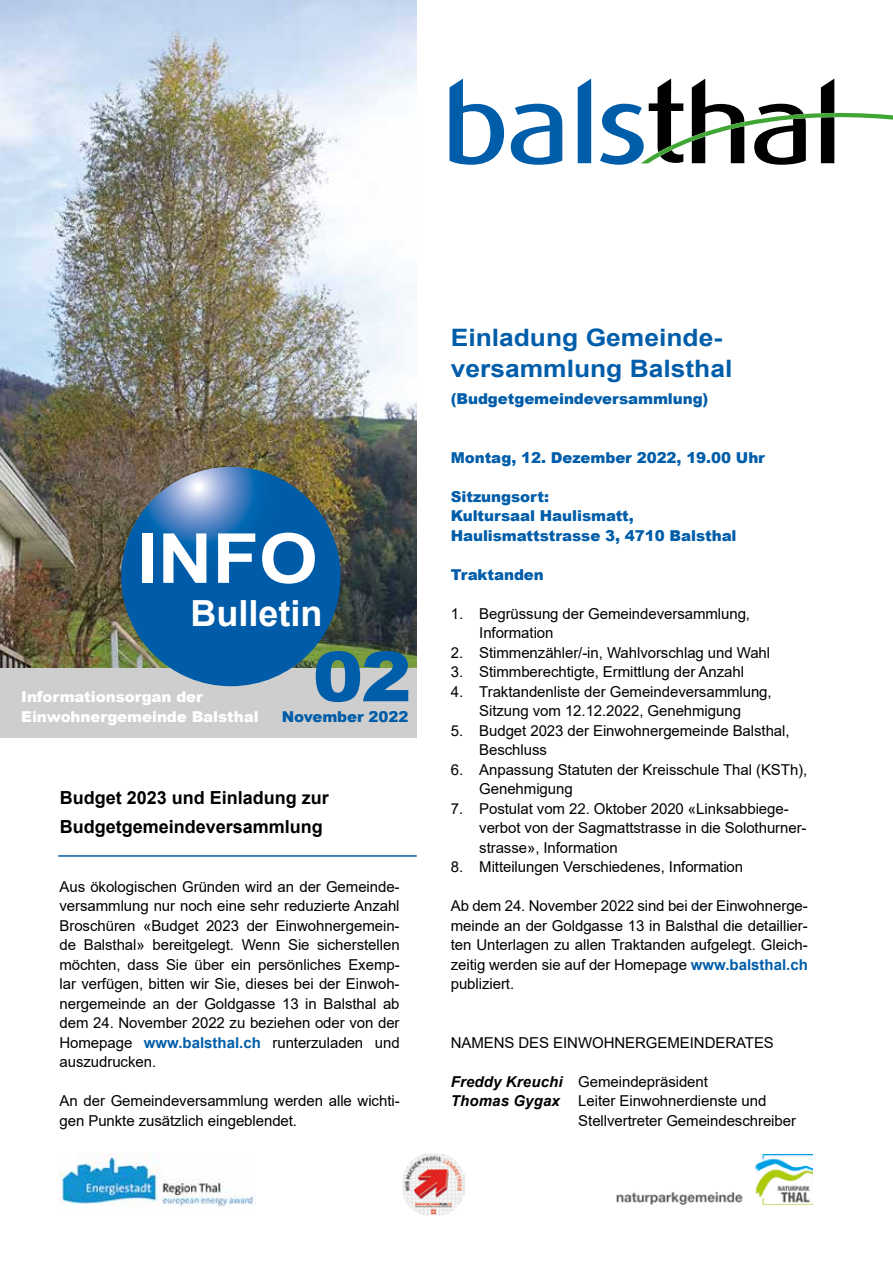
<style>
.page{position:relative;width:893px;height:1263px;background:#fff}
.page>*{position:absolute;margin:0;border:0;box-sizing:border-box;transform-origin:0 0}
.t1{font:700 69px "Arial";color:#fff;scale:1.1 1}
.t2{font:900 69px "Arial";color:#005da9;scale:1.1 1}
.t3{font:700 36px "Arial";color:#fff}
.t4{font:700 24px/31.5px "Arial";color:#005da9;scale:1.1 1}
.t5{font:700 18px/28.5px "Arial";color:#000}
.t6{font:15px/19.5px "Arial";letter-spacing:-.005em;color:#000}
.t7{font:900 15px/19.5px "Arial";letter-spacing:-.005em;color:#005da9}
.t8{font:900 15px/19.5px "Arial";letter-spacing:-.005em;color:#fff}
.s1{font-weight:700;color:#005da9}
.s2{font-weight:700;font-style:italic}
</style>
<div class="page">
<img style="left:0;top:0;width:417px;height:668px">
<div style="left:0;top:668px;width:417px;height:70px;background:#cecece"></div>
<svg style="left:121px;top:467px;width:220px;height:219px;background:#1165ae"></svg>
<svg style="left:511px;top:104px;width:51px;height:61px"></svg>
<svg style="left:449px;top:79px;width:55px;height:86px"></svg>
<svg style="left:578px;top:79px;width:13px;height:84px"></svg>
<svg style="left:600px;top:79px;width:293px;height:86px"></svg>
<hr style="left:58px;top:855px;width:359px;height:2px;background:#005da9">
<img style="left:60px;top:1153px;width:194px;height:54px">
<img style="left:617px;top:1154px;width:195px;height:51px">
<img style="left:403px;top:1153px;width:62px;height:62px">
<h1 class="t1" style="left:137px;top:510px;width:166px">INFO</h1>
<h2 class="t3" style="left:190px;top:588px;width:134px">Bulletin</h2>
<p class="t8" style="left:21px;top:687px;width:239px">Informationsorgan der<br>Einwohnergemeinde Balsthal</p>
<h1 class="t2" style="left:313px;top:626px;width:91px">02</h1>
<p class="t7" style="left:282px;top:706px;width:128px">November 2022</p>
<p class="t5" style="left:60px;top:784px;width:271px">Budget 2023 und Einladung zur<br>Budgetgemeindeversammlung</p>
<p class="t6" style="left:60px;top:876px;width:342px;text-align:justify">Aus ökologischen Gründen wird an der Gemeinde&shy;versammlung nur noch eine sehr reduzierte Anzahl Broschüren «Budget 2023 der Einwohnergemein&shy;de Balsthal» bereitgelegt. Wenn Sie sicherstellen möchten, dass Sie über ein persönliches Exemp&shy;lar verfügen, bitten wir Sie, dieses bei der Einwoh&shy;nergemeinde an der Goldgasse 13 in Balsthal ab dem 24. November 2022 zu beziehen oder von der Homepage <span class="s1">www.balsthal.ch</span> runterzuladen und auszudrucken.</p>
<p class="t6" style="left:60px;top:1091px;width:342px">An der Gemeindeversammlung werden alle wichti&shy;gen Punkte zusätzlich eingeblendet.</p>
<h3 class="t4" style="left:451px;top:322px;width:258px">Einladung Gemeinde&shy;versammlung Balsthal</h3>
<p class="t7" style="left:451px;top:389px;width:259px">(Budgetgemeindeversammlung)</p>
<p class="t7" style="left:451px;top:447px;width:316px">Montag, 12. Dezember 2022, 19.00 Uhr</p>
<p class="t7" style="left:451px;top:486px;width:287px">Sitzungsort:<br>Kultursaal Haulismatt,<br>Haulismattstrasse 3, 4710 Balsthal</p>
<p class="t7" style="left:451px;top:564px;width:95px">Traktanden</p>
<p class="t6" style="left:479px;top:603px;width:272px;text-indent:-28px">1. Begrüssung der Gemeindeversammlung,<br>Information</p>
<p class="t6" style="left:451px;top:642px;width:321px">2. Stimmenzähler/-in, Wahlvorschlag und Wahl</p>
<p class="t6" style="left:451px;top:662px;width:295px">3. Stimmberechtigte, Ermittlung der Anzahl</p>
<p class="t6" style="left:451px;top:681px;width:322px;text-align:center">4. Traktandenliste der Gemeindeversammlung,<br>Sitzung vom 12.12.2022, Genehmigung</p>
<p class="t6" style="left:479px;top:720px;width:312px;text-indent:-28px">5. Budget 2023 der Einwohnergemeinde Balsthal,<br>Beschluss</p>
<p class="t6" style="left:479px;top:759px;width:330px;text-indent:-28px">6. Anpassung Statuten der Kreisschule Thal (KSTh),<br>Genehmigung</p>
<p class="t6" style="left:479px;top:798px;width:329px;text-indent:-28px">7. Postulat vom 22. Oktober 2020 «Linksabbiege&shy;verbot von der Sagmattstrasse in die Solothurner&shy;strasse», Information</p>
<p class="t6" style="left:451px;top:857px;width:294px">8. Mitteilungen Verschiedenes, Information</p>
<p class="t6" style="left:451px;top:896px;width:359px;text-align:justify">Ab dem 24. November 2022 sind bei der Einwohnerge&shy;meinde an der Goldgasse 13 in Balsthal die detaillier&shy;ten Unterlagen zu allen Traktanden aufgelegt. Gleich&shy;zeitig werden sie auf der Homepage <span class="s1">www.balsthal.ch </span>publiziert.</p>
<p class="t6" style="left:451px;top:1032px;width:325px">NAMENS DES EINWOHNERGEMEINDERATES</p>
<p class="t6" style="left:451px;top:1071px;width:259px"><span class="s2">Freddy Kreuchi</span> Gemeindepräsident</p>
<p class="t6" style="left:451px;top:1091px;width:317px"><span class="s2">Thomas Gygax</span> Leiter Einwohnerdienste und</p>
<p class="t6" style="left:578px;top:1110px;width:219px">Stellvertreter Gemeindeschreiber</p>
</div>
